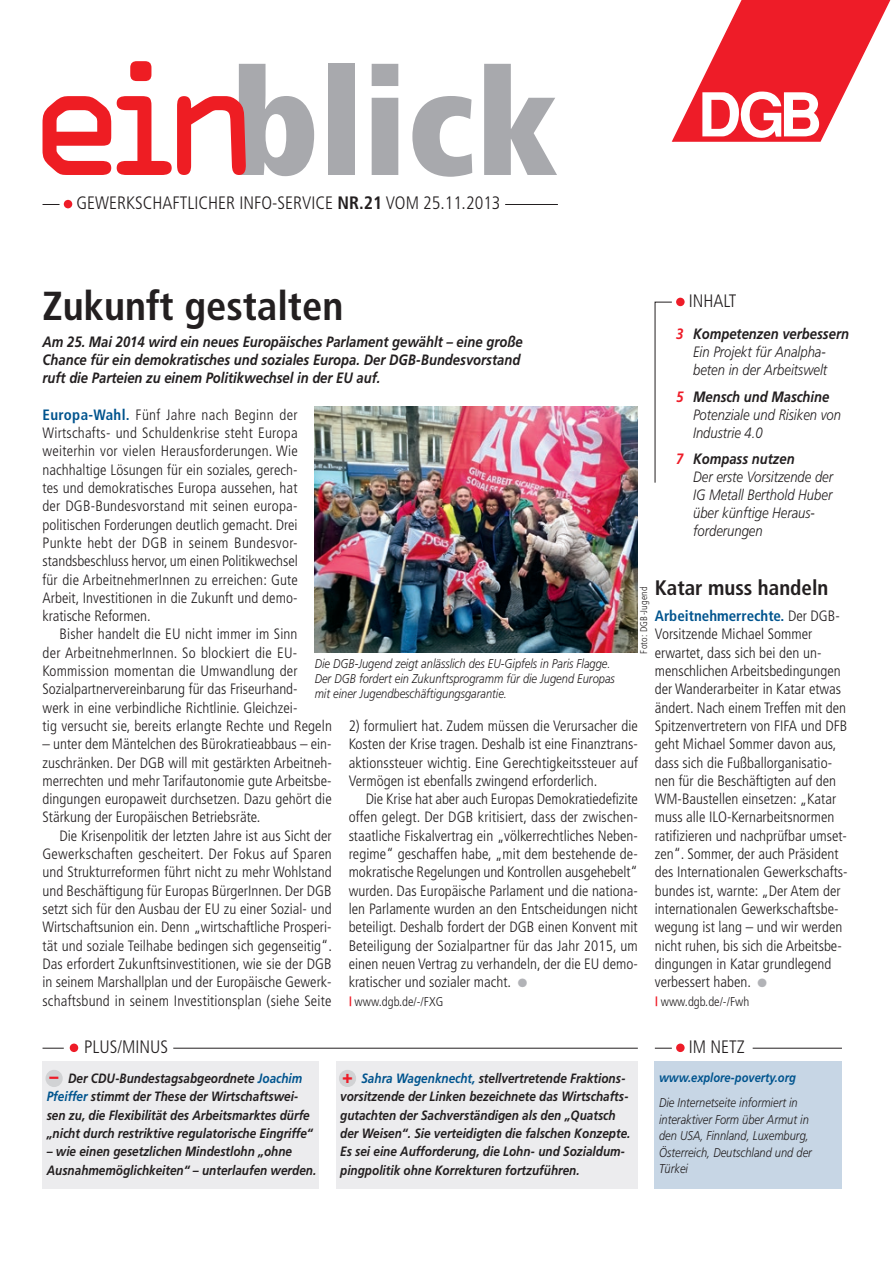
<style>
.page{position:relative;width:893px;height:1263px;background:#fff}
.page>*{position:absolute;margin:0;border:0;box-sizing:border-box;transform-origin:0 0}
.t1{font:900 condensed 148.2px "Frutiger";color:#a8a9ad}
.t2{font:700 condensed 40.5px "Frutiger";color:#231f20}
.t3{font:700 condensed 21px "Frutiger";color:#231f20}
.t4{font:300 condensed 18px "Frutiger";color:#231f20}
.t5{font:900 condensed 18px "Frutiger";color:#ee1c28}
.t6{font:300 condensed 15px/18.3px "Frutiger";color:#231f20;text-align:justify}
.t7{font:italic 300 15px/18px "Frutiger";color:#231f20;scale:.87 1}
.t8{font:italic 700 15px/18.3px "Frutiger";color:#231f20;scale:.87 1}
.t9{font:italic 700 13.5px/18.3px "Frutiger";color:#231f20;scale:.87 1}
.t10{font:italic 300 12.75px/16.5px "Frutiger";color:#231f20;scale:.87 1}
.t11{font:300 condensed 12.75px "Frutiger";color:#231f20}
.t12{font:italic 700 12.75px "Frutiger";color:#00548e;scale:.87 1}
.t13{font:300 condensed 9.75px "Frutiger";letter-spacing:.02em;color:#231f20}
.s1{font-family:"OCRA Std";font-weight:400;font-stretch:normal;font-size:146.25px;color:#ee1d23}
.s2{font-weight:700}
.s3{font-weight:700;color:#ee1c28}
.s4{font-weight:700;color:#00548e}
.s5{color:#b2b3b7}
.s6{font-weight:700;font-style:italic;font-stretch:normal;color:#ee1c28}
.s7{color:#00548e}
</style>
<div class="page">
<div style="left:655px;top:1061px;width:187px;height:127px;background:#c7d6e5"></div>
<svg style="left:654px;top:301px;width:18px;height:182px"></svg>
<div style="left:676px;top:298px;width:9px;height:8px;background:#ee1c28;border-radius:50%"></div>
<div style="left:336px;top:1061px;width:302px;height:127px;background:#ececee"></div>
<div style="left:43px;top:1061px;width:276px;height:127px;background:#ececee"></div>
<svg style="left:43px;top:204px;width:17px;height:1px"></svg>
<hr style="left:505px;top:204px;width:53px;height:1px;background:#231f20">
<div style="left:64px;top:200px;width:8px;height:8px;background:#ee1c28;border-radius:50%"></div>
<img style="left:315px;top:406px;width:323px;height:247px">
<div style="left:45px;top:1070px;width:18px;height:17px;background:#d1d2d4;border-radius:50%"></div>
<div style="left:339px;top:1070px;width:17px;height:17px;background:#d1d2d4;border-radius:50%"></div>
<svg style="left:43px;top:1048px;width:21px;height:1px"></svg>
<hr style="left:173px;top:1048px;width:465px;height:1px;background:#231f20">
<div style="left:70px;top:1043px;width:8px;height:9px;background:#ee1c28;border-radius:50%"></div>
<svg style="left:655px;top:1048px;width:17px;height:1px"></svg>
<hr style="left:753px;top:1048px;width:89px;height:1px;background:#231f20">
<div style="left:676px;top:1043px;width:9px;height:9px;background:#ee1c28;border-radius:50%"></div>
<svg style="left:671px;top:0;width:220px;height:142px"></svg>
<h1 class="t1" style="left:24px;top:33px;width:535px"><span class="s1">ein</span>blick</h1>
<p class="t4" style="left:77px;top:193px;width:426px">GEWERKSCHAFTLICHER INFO-SERVICE <span class="s2">NR.21</span> VOM 25.11.2013</p>
<h2 class="t2" style="left:43px;top:281px;width:302px">Zukunft gestalten</h2>
<p class="t4" style="left:689px;top:290px;width:49px">INHALT</p>
<p class="t7" style="left:676px;top:325px;width:200px;text-align:center"><span class="s3">3</span> <span class="s2">Kompetenzen verbessern<br></span>Ein Projekt für Analpha-<br>beten in der Arbeitswelt</p>
<p class="t7" style="left:693px;top:387px;width:172px;text-indent:-17px"><span class="s3">5</span> <span class="s2">Mensch und Maschine<br></span>Potenziale und Risiken von<br>Industrie 4.0</p>
<p class="t7" style="left:693px;top:450px;width:162px;text-indent:-17px"><span class="s3">7</span> <span class="s2">Kompass nutzen<br></span>Der erste Vorsitzende der<br>IG Metall Berthold Huber über künftige Heraus&shy;forderungen</p>
<p class="t8" style="left:43px;top:332px;width:553px">Am 25. Mai 2014 wird ein neues Europäisches Parlament gewählt – eine große<br>Chance für ein demokratisches und soziales Europa. Der DGB-Bundesvorstand ruft die Parteien zu einem Politikwechsel in der EU auf.</p>
<p class="t6" style="left:43px;top:406px;width:257px"><span class="s4">Europa-Wahl.</span> Fünf Jahre nach Beginn der Wirtschafts- und Schuldenkrise steht Europa weiterhin vor vielen Herausforderungen. Wie nachhaltige Lösungen für ein soziales, gerech&shy;tes und demokratisches Europa aussehen, hat der DGB-Bundesvorstand mit seinen europa&shy;politischen Forderungen deutlich gemacht. Drei Punkte hebt der DGB in seinem Bundesvor&shy;standsbeschluss hervor, um einen Politikwechsel für die ArbeitnehmerInnen zu erreichen: Gute Arbeit, Investitionen in die Zukunft und demo&shy;kratische Reformen.</p>
<p class="t6" style="left:43px;top:625px;width:291px;text-align:left;text-indent:17px">Bisher handelt die EU nicht immer im Sinn<br>der ArbeitnehmerInnen. So blockiert die EU-Kommission momentan die Umwandlung der Sozialpartnervereinbarung für das Friseurhand-<br>werk in eine verbindliche Richtlinie. Gleichzei-<br>tig versucht sie, bereits erlangte Rechte und Regeln</p>
<p class="t6" style="left:43px;top:735px;width:291px">– unter dem Mäntelchen des Bürokratieabbaus – ein&shy;zuschränken. Der DGB will mit gestärkten Arbeitneh&shy;merrechten und mehr Tarifautonomie gute Arbeitsbe&shy;dingungen europaweit durchsetzen. Dazu gehört die Stärkung der Europäischen Betriebsräte.</p>
<p class="t6" style="left:43px;top:827px;width:291px;text-indent:17px">Die Krisenpolitik der letzten Jahre ist aus Sicht der Gewerkschaften gescheitert. Der Fokus auf Sparen und Strukturreformen führt nicht zu mehr Wohlstand und Beschäftigung für Europas BürgerInnen. Der DGB setzt sich für den Ausbau der EU zu einer Sozial- und Wirtschaftsunion ein. Denn „wirtschaftliche Prosperi&shy;tät und soziale Teilhabe bedingen sich gegenseitig“.<br>Das erfordert Zukunftsinvestitionen, wie sie der DGB in seinem Marshallplan und der Europäische Gewerk&shy;schaftsbund in seinem Investitionsplan (siehe Seite</p>
<h3 class="t3" style="left:655px;top:576px;width:175px">Katar muss handeln</h3>
<p class="t6" style="left:655px;top:607px;width:194px;text-align:left"><span class="s4">Arbeitnehmerrechte.</span> Der DGB-Vorsitzende Michael Sommer erwartet, dass sich bei den un&shy;menschlichen Arbeitsbedingungen der Wanderarbeiter in Katar etwas ändert. Nach einem Treffen mit den Spitzenvertretern von FIFA und DFB geht Michael Sommer davon aus, dass sich die Fußballorganisatio&shy;nen für die Beschäftigten auf den WM-Baustellen einsetzen: „Katar muss alle ILO-Kernarbeitsnormen ratifizieren und nachprüfbar umset&shy;zen“. Sommer, der auch Präsident des Internationalen Gewerkschafts&shy;bundes ist, warnte: „Der Atem der internationalen Gewerkschaftsbe&shy;wegung ist lang – und wir werden nicht ruhen, bis sich die Arbeitsbe&shy;dingungen in Katar grundlegend verbessert haben. <span class="s5">●</span></p>
<p class="t11" style="left:655px;top:994px;width:96px"><span class="s6">|</span> www.dgb.de/-/Fwh</p>
<p class="t13" style="left:638px;top:654px;width:68px;rotate:-90deg">Foto: DGB-Jugend</p>
<p class="t10" style="left:315px;top:656px;width:347px;line-height:15px">Die DGB-Jugend zeigt anlässlich des EU-Gipfels in Paris Flagge.<br>Der DGB fordert ein Zukunftsprogramm für die Jugend Europas mit einer Jugendbeschäftigungsgarantie.</p>
<p class="t6" style="left:349px;top:717px;width:291px">2) formuliert hat. Zudem müssen die Verursacher die Kosten der Krise tragen. Deshalb ist eine Finanztrans&shy;aktionssteuer wichtig. Eine Gerechtigkeitssteuer auf Vermögen ist ebenfalls zwingend erforderlich.</p>
<p class="t6" style="left:349px;top:790px;width:291px;text-indent:17px">Die Krise hat aber auch Europas Demokratiedefizite offen gelegt. Der DGB kritisiert, dass der zwischen&shy;staatliche Fiskalvertrag ein „völkerrechtliches Neben&shy;regime“ geschaffen habe, „mit dem bestehende de&shy;mokratische Regelungen und Kontrollen ausgehebelt“ wurden. Das Europäische Parlament und die nationa&shy;len Parlamente wurden an den Entscheidungen nicht beteiligt. Deshalb fordert der DGB einen Konvent mit Beteiligung der Sozialpartner für das Jahr 2015, um einen neuen Vertrag zu verhandeln, der die EU demo&shy;kratischer und sozialer macht. <span class="s5">●</span></p>
<p class="t11" style="left:349px;top:994px;width:96px"><span class="s6">|</span> www.dgb.de/-/FXG</p>
<p class="t4" style="left:84px;top:1036px;width:85px">PLUS/MINUS</p>
<p class="t4" style="left:689px;top:1036px;width:57px">IM NETZ</p>
<p class="t9" style="left:47px;top:1069px;width:307px;text-indent:21px">Der CDU-Bundestagsabgeordnete <span class="s7">Joachim Pfeiffer</span> stimmt der These der Wirtschaftswei&shy;sen zu, die Flexibilität des Arbeitsmarktes dürfe „nicht durch restriktive regulatorische Eingriffe“</p>
<p class="t9" style="left:47px;top:1142px;width:311px">– wie einen gesetzlichen Mindestlohn „ohne<br>Ausnahmemöglichkeiten“ – unterlaufen werden.</p>
<p class="t9" style="left:340px;top:1069px;width:335px;text-indent:21px"><span class="s7">Sahra Wagenknecht,</span> stellvertretende Fraktions&shy;vorsitzende der Linken bezeichnete das Wirtschafts&shy;gutachten der Sachverständigen als den „Quatsch der Weisen“. Sie verteidigten die falschen Konzepte.<br>Es sei eine Aufforderung, die Lohn- und Sozialdum&shy;pingpolitik ohne Korrekturen fortzuführen.</p>
<p class="t5" style="left:50px;top:1066px;width:10px">–</p>
<p class="t5" style="left:342px;top:1066px;width:12px">+</p>
<p class="t12" style="left:659px;top:1070px;width:159px">www.explore-poverty.org</p>
<p class="t10" style="left:659px;top:1095px;width:177px">Die Internetseite informiert in interaktiver Form über Armut in den USA, Finnland, Luxemburg,<br>Österreich, Deutschland und der<br>Türkei</p>
</div>
